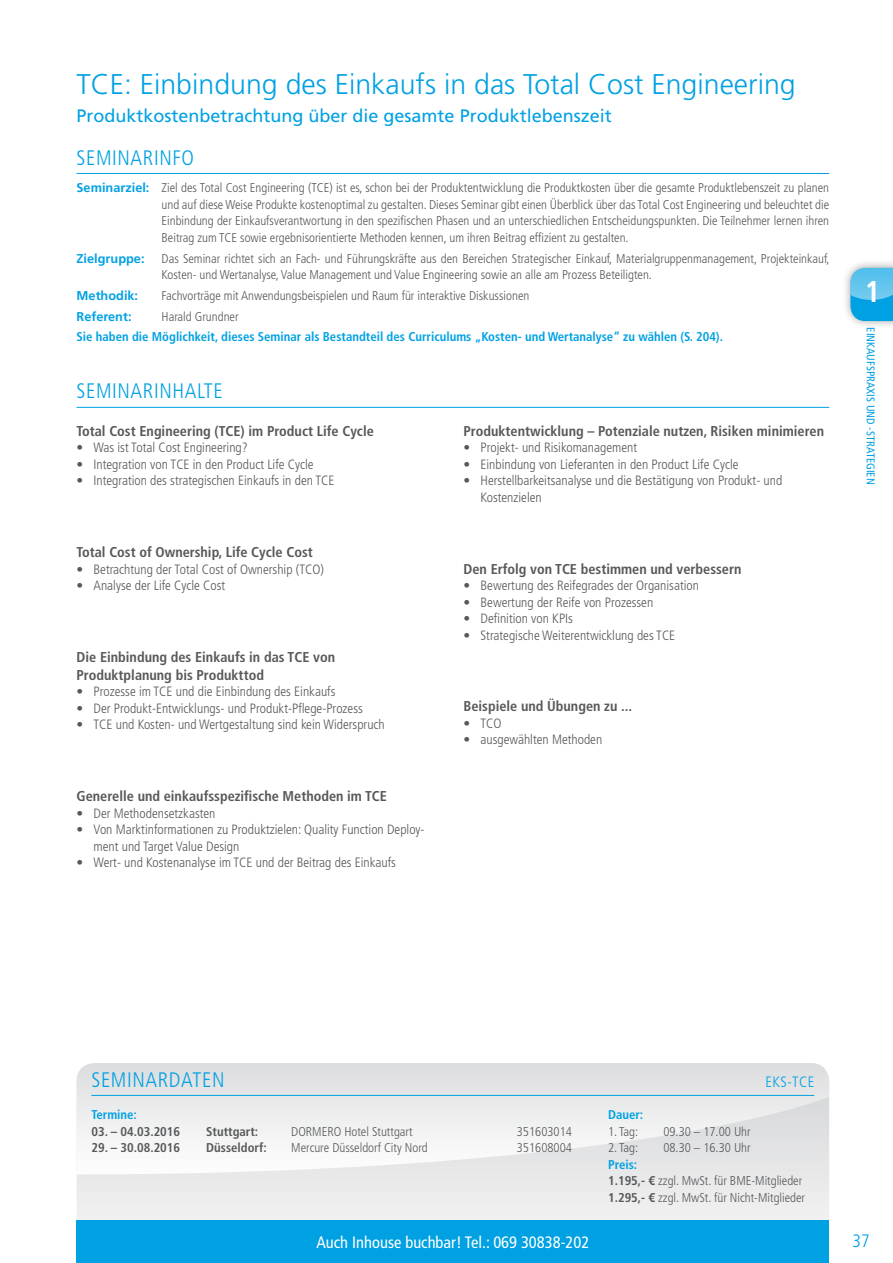
<style>
.page{position:relative;width:893px;height:1263px;background:#fff}
.page>*{position:absolute;margin:0;border:0;box-sizing:border-box;transform-origin:0 0}
.t1{font:700 condensed 30px "Frutiger LT Std";color:#fff}
.t2{font:300 28.5px "Frutiger LT Std";color:#00a1e3}
.t3{font:300 condensed 21px "Frutiger LT Std";letter-spacing:.03em;color:#00a1e3}
.t4{font:18px "Frutiger LT Std";color:#00a1e3}
.t5{font:300 condensed 18px "Frutiger LT Std";color:#00a1e3}
.t6{font:condensed 16.5px "Frutiger LT Std";color:#fff}
.t7{font:300 condensed 15px "Frutiger LT Std";color:#00a1e3}
.t8{font:700 condensed 14.25px/18px "Frutiger LT Std";color:#57585a}
.t9{font:300 condensed 13.5px/16.5px "Frutiger LT Std";color:#57585a}
.t10{font:300 condensed 12.75px/16.5px "Frutiger LT Std";color:#57585a}
.t11{font:700 condensed 12.75px "Frutiger LT Std";color:#00a1e3}
.t12{font:700 condensed 12.75px "Frutiger LT Std";color:#57585a}
.t13{font:700 12.75px "Frutiger LT Std";color:#00a1e3}
.t14{font:condensed 11.25px "Frutiger LT Std";color:#00a1e3}
.s1{font-weight:700;font-stretch:normal;color:#00a1e3}
.s2{font-weight:300;font-stretch:condensed;color:#57585a}
.s3{font-weight:300}
.s4{font-weight:700;color:#00a1e3}
.s5{font-weight:700}
</style>
<div class="page">
<div style="left:77px;top:1174px;width:752px;height:46px;background:#eceded"></div>
<svg style="left:77px;top:1063px;width:752px;height:111px;fill:#e8e9e9"></svg>
<div style="left:77px;top:1220px;width:752px;height:43px;background:#00a1e3"></div>
<div style="left:842px;top:259px;width:51px;height:71px;background:#231f20;opacity:.4"></div>
<svg style="left:850px;top:268px;width:43px;height:53px;background:#40b7e8"></svg>
<hr style="left:77px;top:173px;width:752px;height:1px;background:#00a1e3">
<hr style="left:77px;top:407px;width:752px;height:1px;background:#00a1e3">
<hr style="left:91px;top:1095px;width:723px;height:1px;background:#00a1e3">
<h2 class="t2" style="left:77px;top:68px;width:721px">TCE: Einbindung des Einkaufs in das Total Cost Engineering</h2>
<h3 class="t4" style="left:77px;top:105px;width:537px">Produktkostenbetrachtung über die gesamte Produktlebenszeit</h3>
<h3 class="t3" style="left:77px;top:145px;width:119px">Seminarinfo</h3>
<p class="t10" style="left:162px;top:180px;width:669px;text-align:justify;text-indent:-85px"><span class="s1">Seminarziel:</span> Ziel des Total Cost Engineering (TCE) ist es, schon bei der Produktentwicklung die Produktkosten über die gesamte Produktlebenszeit zu planen und auf diese Weise Produkte kostenoptimal zu gestalten. Dieses Seminar gibt einen Überblick über das Total Cost Engineering und beleuchtet die Einbindung der Einkaufsverantwortung in den spezifischen Phasen und an unterschiedlichen Entscheidungspunkten. Die Teilnehmer lernen ihren Beitrag zum TCE sowie ergebnisorientierte Methoden kennen, um ihren Beitrag effizient zu gestalten.</p>
<p class="t13" style="left:77px;top:251px;width:77px">Zielgruppe: <span class="s2">D</span></p>
<p class="t10" style="left:162px;top:250px;width:670px;text-indent:7px">as Seminar richtet sich an Fach- und Führungskräfte aus den Bereichen Strategischer Einkauf, Materialgruppenmanagement, Projekteinkauf,<br>Kosten- und Wertanalyse, Value Management und Value Engineering sowie an alle am Prozess Beteiligten.</p>
<p class="t10" style="left:77px;top:285px;width:454px;line-height:20.7px"><span class="s1">Methodik:</span> Fachvorträge mit Anwendungsbeispielen und Raum für interaktive Diskussionen<br><span class="s1">Referent:</span> H</p>
<p class="t10" style="left:169px;top:308px;width:71px">arald Grundner</p>
<p class="t11" style="left:77px;top:329px;width:648px">Sie haben die Möglichkeit, dieses Seminar als Bestandteil des Curriculums „Kosten- und Wertanalyse“ zu wählen (S. 204).</p>
<h3 class="t3" style="left:77px;top:379px;width:145px">Seminarinhalte</h3>
<p class="t8" style="left:77px;top:422px;width:299px">Total Cost Engineering (TCE) im Product Life Cycle</p>
<p class="t9" style="left:77px;top:440px;width:173px">• Was ist Total Cost Engineering?</p>
<p class="t9" style="left:77px;top:456px;width:239px">• Integration von TCE in den Product Life Cycle</p>
<p class="t9" style="left:77px;top:473px;width:259px">• Integration des strategischen Einkaufs in den TCE</p>
<p class="t8" style="left:77px;top:543px;width:238px">Total Cost of Ownership, Life Cycle Cost</p>
<p class="t9" style="left:77px;top:561px;width:249px">• Betrachtung der Total Cost of Ownership (TCO)</p>
<p class="t9" style="left:77px;top:577px;width:150px">• Analyse der Life Cycle Cost</p>
<p class="t8" style="left:77px;top:648px;width:260px">Die Einbindung des Einkaufs in das TCE von<br>Produktplanung bis Produkttod</p>
<p class="t9" style="left:77px;top:684px;width:260px">• Prozesse im TCE und die Einbindung des Einkaufs</p>
<p class="t9" style="left:77px;top:700px;width:288px">• Der Produkt-Entwicklungs- und Produkt-Pflege-Prozess</p>
<p class="t9" style="left:77px;top:717px;width:310px">• TCE und Kosten- und Wertgestaltung sind kein Widerspruch</p>
<p class="t8" style="left:77px;top:787px;width:312px">Generelle und einkaufsspezifische Methoden im TCE</p>
<p class="t9" style="left:77px;top:805px;width:141px">• Der Methodensetzkasten</p>
<p class="t9" style="left:94px;top:821px;width:333px;text-indent:-17px">• Von Marktinformationen zu Produktzielen: Quality Function Deploy&shy;ment und Target Value Design</p>
<p class="t9" style="left:77px;top:854px;width:321px">• Wert- und Kostenanalyse im TCE und der Beitrag des Einkaufs</p>
<p class="t8" style="left:463px;top:422px;width:362px">Produktentwicklung – Potenziale nutzen, Risiken minimieren</p>
<p class="t9" style="left:463px;top:440px;width:175px">• Projekt- und Risikomanagement</p>
<p class="t9" style="left:463px;top:456px;width:277px">• Einbindung von Lieferanten in den Product Life Cycle</p>
<p class="t9" style="left:480px;top:473px;width:303px;text-indent:-17px">• Herstellbarkeitsanalyse und die Bestätigung von Produkt- und -Kostenzielen</p>
<p class="t8" style="left:463px;top:560px;width:279px">Den Erfolg von TCE bestimmen und verbessern</p>
<p class="t9" style="left:463px;top:577px;width:237px">• Bewertung des Reifegrades der Organisation</p>
<p class="t9" style="left:463px;top:594px;width:191px">• Bewertung der Reife von Prozessen</p>
<p class="t9" style="left:463px;top:610px;width:111px">• Definition von KPIs</p>
<p class="t9" style="left:463px;top:627px;width:213px">• Strategische Weiterentwicklung des TCE</p>
<p class="t8" style="left:463px;top:697px;width:170px">Beispiele und Übungen zu ...</p>
<p class="t9" style="left:463px;top:715px;width:40px">• TCO</p>
<p class="t9" style="left:463px;top:732px;width:140px">• ausgewählten Methoden</p>
<h1 class="t1" style="left:865px;top:274px;width:17px">1</h1>
<p class="t14" style="left:877px;top:327px;width:159px;rotate:90deg">Einkaufspraxis und -strategien</p>
<h3 class="t3" style="left:91px;top:1068px;width:135px">Seminardaten</h3>
<p class="t7" style="left:765px;top:1074px;width:50px">eks-TCE</p>
<p class="t11" style="left:91px;top:1107px;width:47px">Termine:</p>
<p class="t12" style="left:91px;top:1124px;width:90px">03. – 04.03.2016</p>
<p class="t12" style="left:206px;top:1124px;width:66px">Stuttgart: <span class="s3">DORM</span></p>
<p class="t10" style="left:322px;top:1123px;width:92px">ERO H otel Stuttgart</p>
<p class="t10" style="left:517px;top:1123px;width:57px">351603014</p>
<p class="t12" style="left:91px;top:1140px;width:90px">29. – 30.08.2016</p>
<p class="t12" style="left:206px;top:1140px;width:78px">Düsseldorf: <span class="s3">M</span></p>
<p class="t10" style="left:301px;top:1140px;width:129px">ercure Düsseldorf City Nord</p>
<p class="t10" style="left:517px;top:1140px;width:57px">351608004</p>
<p class="t11" style="left:608px;top:1107px;width:37px">Dauer:</p>
<p class="t10" style="left:608px;top:1123px;width:32px">1. Tag:</p>
<p class="t10" style="left:663px;top:1123px;width:89px">09.30 – 17.00 Uhr</p>
<p class="t10" style="left:608px;top:1140px;width:32px">2. Tag:</p>
<p class="t10" style="left:663px;top:1140px;width:89px">08.30 – 16.30 Uhr</p>
<p class="t10" style="left:608px;top:1156px;width:198px"><span class="s4">Preis:<br></span><span class="s5">1.195,- €</span> zzgl. MwSt. für BM E-M itglieder<br><span class="s5">1.295,- €</span> zzgl. MwSt. für N icht-M itglieder</p>
<p class="t6" style="left:316px;top:1232px;width:274px">Auch Inhouse buchbar! Tel.: 069 30838-202</p>
<h3 class="t5" style="left:852px;top:1230px;width:19px">37</h3>
</div>
